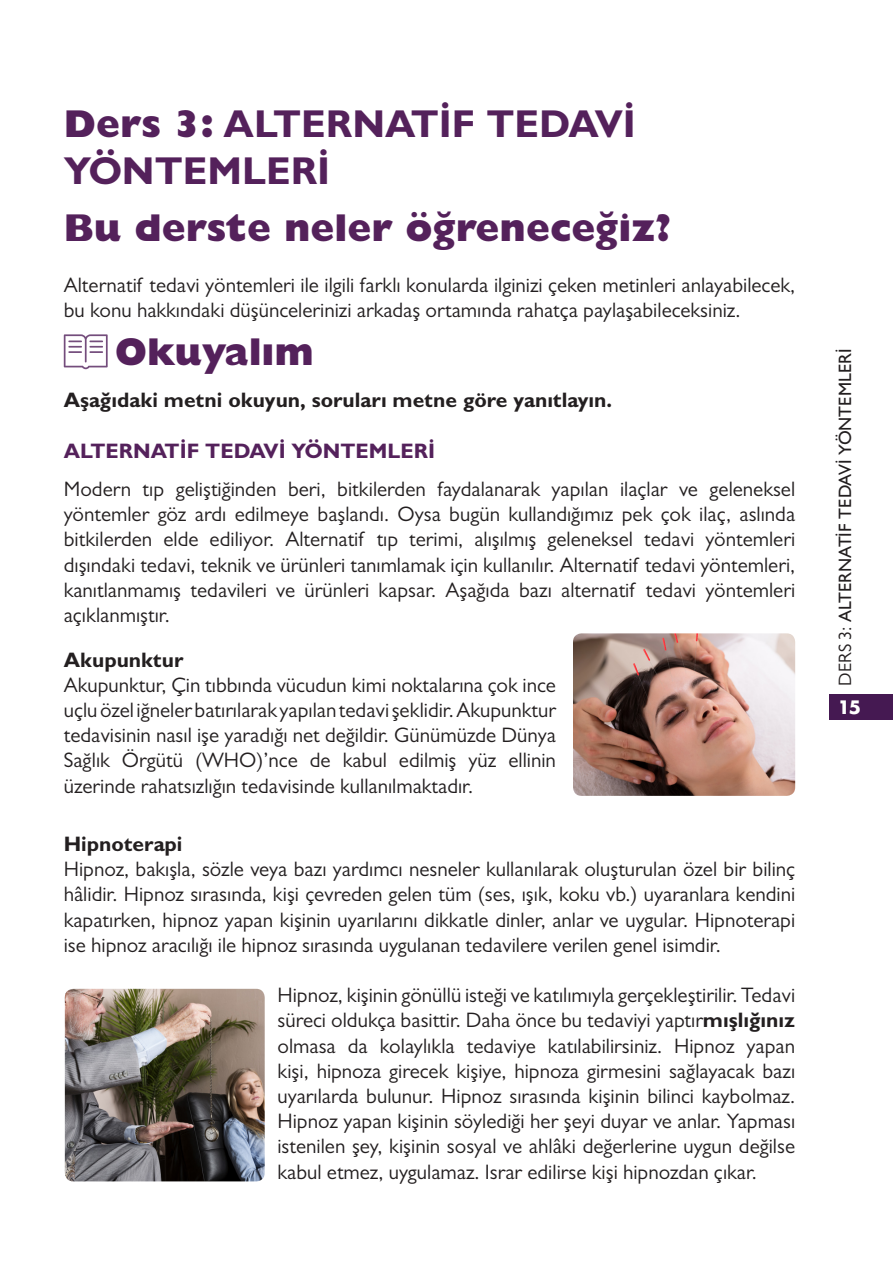
<style>
.page{position:relative;width:893px;height:1263px;background:#fff}
.page>*{position:absolute;margin:0;border:0;box-sizing:border-box;transform-origin:0 0}
.t1{font:800 39px "Gill Sans MT Pro";color:#54215b}
.t2{font:700 39px/46.8px "Gill Sans MT Pro";color:#54215b}
.ana_metin{font:21px/25.2px "Gill Sans MT Pro";color:#231f20;text-align:justify}
.ana_metin-2{font:700 21px "Gill Sans MT Pro";color:#231f20}
.t3{font:700 21px "Gill Sans MT Pro";color:#54215b}
.t4{font:500 18px "Gill Sans MT Pro";color:#231f20}
.t5{font:700 18px "Futura";color:#fff}
.s1{font-weight:800}
.s2{font-weight:700}
.s3{font-weight:400}
</style>
<div class="page">
<div style="left:830px;top:694px;width:63px;height:26px;background:#451952"></div>
<svg style="left:64px;top:334px;width:44px;height:35px"></svg>
<img style="left:573px;top:633px;width:222px;height:163px">
<img style="left:65px;top:989px;width:200px;height:192px">
<p class="t2" style="left:64px;top:100px;width:573px"><span class="s1">Ders 3:</span> ALTERNATİF TEDAVİ<br>YÖNTEMLERİ</p>
<p class="t1" style="left:64px;top:205px;width:609px">Bu derste neler öğreneceğiz?</p>
<p class="ana_metin" style="left:64px;top:272px;width:733px">Alternatif tedavi yöntemleri ile ilgili farklı konularda ilginizi çeken metinleri anlayabilecek, bu konu hakkındaki düşüncelerinizi arkadaş ortamında rahatça paylaşabileceksiniz.</p>
<p class="t1" style="left:115px;top:329px;width:201px">Okuyalım</p>
<p class="ana_metin-2" style="left:64px;top:387px;width:550px">Aşağıdaki metni okuyun, soruları metne göre yanıtlayın.</p>
<p class="t3" style="left:64px;top:437px;width:373px">ALTERNATİF TEDAVİ YÖNTEMLERİ</p>
<p class="ana_metin" style="left:64px;top:476px;width:733px">Modern tıp geliştiğinden beri, bitkilerden faydalanarak yapılan ilaçlar ve geleneksel yöntemler göz ardı edilmeye başlandı. Oysa bugün kullandığımız pek çok ilaç, aslında bitkilerden elde ediliyor. Alternatif tıp terimi, alışılmış geleneksel tedavi yöntemleri dışındaki tedavi, teknik ve ürünleri tanımlamak için kullanılır. Alternatif tedavi yöntemleri, kanıtlanmamış tedavileri ve ürünleri kapsar. Aşağıda bazı alternatif tedavi yöntemleri açıklanmıştır.</p>
<p class="ana_metin-2" style="left:64px;top:646px;width:121px">Akupunktur</p>
<p class="ana_metin" style="left:64px;top:672px;width:494px">Akupunktur, Çin tıbbında vücudun kimi noktalarına çok ince uçlu özel iğneler batırılarak yapılan tedavi şeklidir. Akupunktur tedavisinin nasıl işe yaradığı net değildir. Günümüzde Dünya Sağlık Örgütü (WHO)’nce de kabul edilmiş yüz ellinin üzerinde rahatsızlığın tedavisinde kullanılmaktadır.</p>
<p class="ana_metin-2" style="left:64px;top:831px;width:120px">Hipnoterapi</p>
<p class="ana_metin" style="left:64px;top:856px;width:733px">Hipnoz, bakışla, sözle veya bazı yardımcı nesneler kullanılarak oluşturulan özel bir bilinç hâlidir. Hipnoz sırasında, kişi çevreden gelen tüm (ses, ışık, koku vb.) uyaranlara kendini kapatırken, hipnoz yapan kişinin uyarılarını dikkatle dinler, anlar ve uygular. Hipnoterapi ise hipnoz aracılığı ile hipnoz sırasında uygulanan tedavilere verilen genel isimdir.</p>
<p class="ana_metin" style="left:277px;top:982px;width:519px">Hipnoz, kişinin gönüllü isteği ve katılımıyla gerçekleştirilir. Tedavi süreci oldukça basittir. Daha önce bu tedaviyi yaptır<span class="s2">mışlığınız </span>olmasa da kolaylıkla tedaviye katılabilirsiniz. Hipnoz yapan kişi, hipnoza girecek kişiye, hipnoza girmesini sağlayacak bazı uyarılarda bulunur. Hipnoz sırasında kişinin bilinci kaybolmaz.<br>Hipnoz yapan kişinin söylediği her şeyi duyar ve anlar. Yapması istenilen şey, kişinin sosyal ve ahlâki değerlerine uygun değilse kabul etmez, uygulamaz. Israr edilirse kişi hipnozdan çıkar.</p>
<p class="t4" style="left:834px;top:685px;width:338px;rotate:-90deg"><span class="s3">DERS 3:</span> ALTERNATİF TEDAVİ YÖNTEMLERİ</p>
<p class="t5" style="left:838px;top:694px;width:25px">15</p>
</div>
